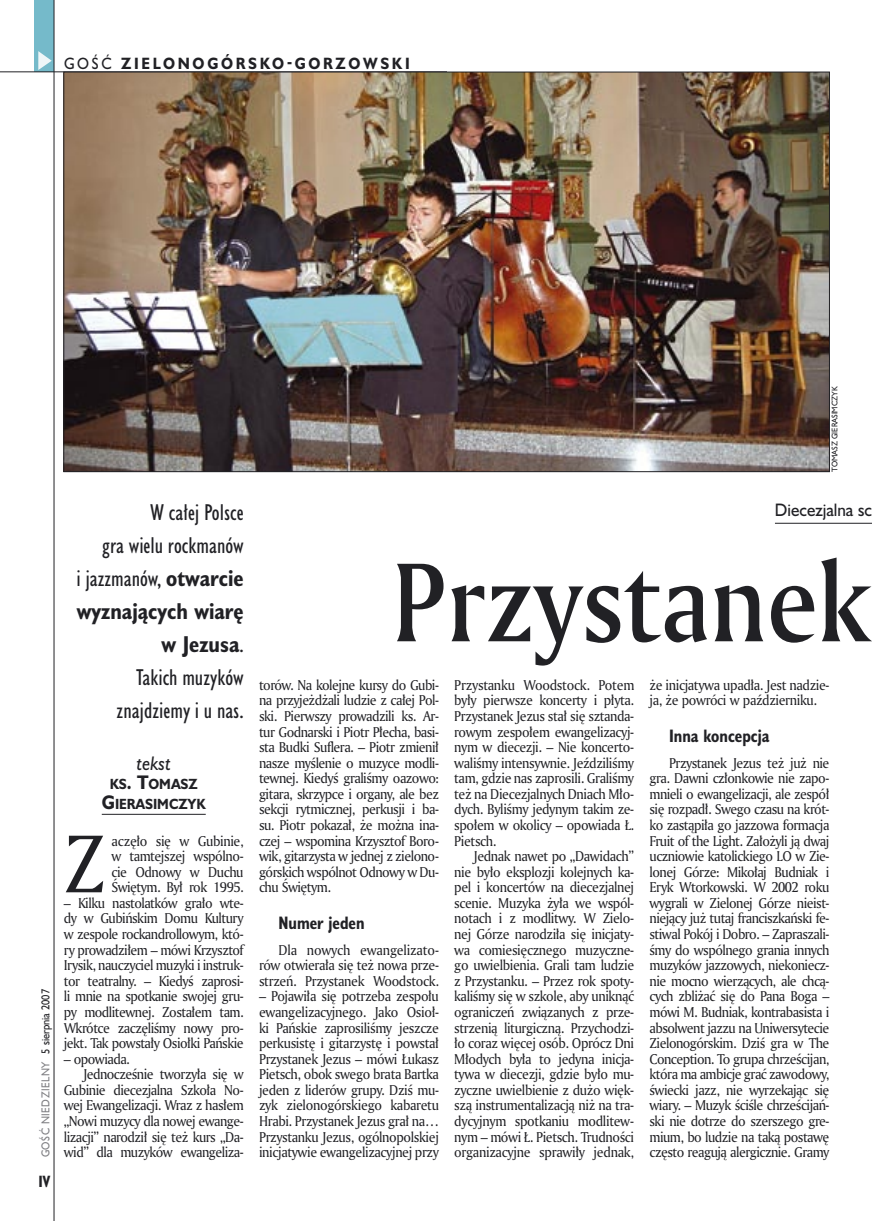
<style>
.page{position:relative;width:872px;height:1221px;background:#fff}
.page>*{position:absolute;margin:0;border:0;box-sizing:border-box;transform-origin:0 0}
._05_tytyl_AmMd_72_pt{font:108px "Amerigo Md PL";color:#212125;scale:.9 1}
._02_body_z_incjalem_4{font:79.05px "Amerigo PL";color:#212125;scale:.9 1}
._06-1_lead_prawy_HuCn_14_pt{font:21px/33px "Humanst 521 Cn PL";color:#212125;text-align:right}
._12_autor_HuBd{font:italic 18px "Humanst 521 PL";color:#212125;scale:.9 1}
._04_srodtytul_HuCB_11_pt{font:700 16.5px "Humanst 521 Cn PL";color:#212125;scale:.94 1}
._04-3_nadtytul_lokal{font:16.5px "Humanst 521 PL";color:#212125;scale:.94 1}
._15a_temat_lewo{font:700 15px "Humanst 521 PL";letter-spacing:.2em;color:#212125;scale:.9 1}
._16_pagina_lewa{font:700 15px "Humanst 521 Cn PL";color:#212125;scale:.94 1}
._01_body_tekst{font:13.8px/15.6px "Amerigo PL";letter-spacing:-.03em;color:#212125;text-align:justify;scale:.94 1}
._02_body_z_incjalem_4-2{font:13.8px/15.6px "Amerigo PL";letter-spacing:-.04em;color:#212125;text-align:justify;scale:.94 1}
._12_autor_HuBd-2{font:700 13.5px/19.5px "Humanst 521 PL";color:#212125;text-align:center;scale:.9 1}
._18a_data_lewa_GOSC{font:10.5px "Humanst 521 PL";letter-spacing:.05em;color:#7f7f83;scale:.9 1}
._18_data_lewa{font:10.5px "Humanst 521 PL";color:#212125;scale:.9 1}
._09a_autor_zdjecia_Hu_5_pt{font:7.5px "Humanst 521 PL";color:#212125;scale:.94 1}
.s1{font-weight:400}
.s2{font-weight:700}
.s3{font-size:18px}
</style>
<div class="page">
<div style="left:35px;top:0;width:19px;height:72px;background:#75baca"></div>
<svg style="left:38px;top:51px;width:14px;height:19px"></svg>
<hr style="left:54px;top:0;width:1px;height:1220px;background:#212125">
<hr style="left:0;top:72px;width:447px;height:1px;background:#212125">
<hr style="left:102px;top:813px;width:104px;height:1px;background:#212125">
<img style="left:66px;top:74px;width:761px;height:396px">
<hr style="left:775px;top:523px;width:97px;height:1px;background:#212125">
<p class="_15a_temat_lewo" style="left:64px;top:53px;width:385px"><span class="s1">GOŚĆ</span> ZIELONOGÓRSKO-GORZOWSKI</p>
<p class="_18_data_lewa" style="left:38px;top:1053px;width:73px;rotate:-90deg">5 sierpnia 2007</p>
<p class="_18a_data_lewa_GOSC" style="left:38px;top:1157px;width:108px;rotate:-90deg">GOŚĆ NIEDZIELNY</p>
<p class="_16_pagina_lewa" style="left:38px;top:1170px;width:14px">IV</p>
<p class="_06-1_lead_prawy_HuCn_14_pt" style="left:76px;top:495px;width:169px">W całej Polsce<br>gra wielu rockmanów<br>i jazzmanów, <span class="s2">otwarcie wyznających wiarę w Jezusa</span>.<br>Takich muzyków znajdziemy i u nas.</p>
<p class="_12_autor_HuBd" style="left:137px;top:750px;width:40px">tekst</p>
<p class="_12_autor_HuBd-2" style="left:102px;top:773px;width:117px">KS<span class="s3">. T</span>OMASZ<br><span class="s3">G</span>IERASIMCZYK</p>
<p class="_02_body_z_incjalem_4" style="left:64px;top:811px;width:48px">Z</p>
<p class="_02_body_z_incjalem_4-2" style="left:111px;top:832px;width:142px">aczęło się w Gubinie, w tamtejszej wspólno&shy;cie Odnowy w Duchu Świętym. Był rok 1995.</p>
<p class="_02_body_z_incjalem_4-2" style="left:64px;top:894px;width:193px">– Kilku nastolatków grało wte&shy;dy w Gubińskim Domu Kultury w zespole rockandrollowym, któ&shy;ry prowadziłem – mówi Krzysztof Irysik, nauczyciel muzyki i instruk&shy;tor teatralny. – Kiedyś zaprosi&shy;li mnie na spotkanie swojej gru&shy;py modlitewnej. Zostałem tam.<br>Wkrótce zaczęliśmy nowy pro&shy;jekt. Tak powstały Osiołki Pańskie</p>
<p class="_02_body_z_incjalem_4-2" style="left:64px;top:1050px;width:72px">– opowiada.</p>
<p class="_01_body_tekst" style="left:64px;top:1066px;width:193px;text-indent:20px">Jednocześnie tworzyła się w Gubinie diecezjalna Szkoła No&shy;wej Ewangelizacji. Wraz z hasłem „Nowi muzycy dla nowej ewange&shy;lizacji” narodził się też kurs „Da&shy;wid” dla muzyków ewangeliza-</p>
<p class="_09a_autor_zdjecia_Hu_5_pt" style="left:829px;top:472px;width:92px;rotate:-90deg">TOMASZ GIERASIMCZYK</p>
<p class="_04-3_nadtytul_lokal" style="left:775px;top:498px;width:105px">Diecezjalna sc</p>
<p class="_05_tytyl_AmMd_72_pt" style="left:392px;top:530px;width:533px">Przystanek</p>
<p class="_01_body_tekst" style="left:259px;top:676px;width:193px">torów. Na kolejne kursy do Gubi&shy;na przyjeżdżali ludzie z całej Pol&shy;ski. Pierwszy prowadzili ks. Ar&shy;tur Godnarski i Piotr Płecha, basi&shy;sta Budki Suflera. – Piotr zmienił nasze myślenie o muzyce modli&shy;tewnej. Kiedyś graliśmy oazowo: gitara, skrzypce i organy, ale bez sekcji rytmicznej, perkusji i ba&shy;su. Piotr pokazał, że można ina&shy;czej – wspomina Krzysztof Boro&shy;wik, gitarzysta w jednej z zielono&shy;górskich wspólnot Odnowy w Du&shy;chu Świętym.</p>
<p class="_04_srodtytul_HuCB_11_pt" style="left:279px;top:911px;width:93px">Numer jeden</p>
<p class="_01_body_tekst" style="left:259px;top:941px;width:193px;text-indent:20px">Dla nowych ewangelizato&shy;rów otwierała się też nowa prze&shy;strzeń. Przystanek Woodstock.</p>
<p class="_01_body_tekst" style="left:259px;top:988px;width:193px">– Pojawiła się potrzeba zespołu ewangelizacyjnego. Jako Osioł&shy;ki Pańskie zaprosiliśmy jeszcze perkusistę i gitarzystę i powstał Przystanek Jezus – mówi Łukasz Pietsch, obok swego brata Bartka jeden z liderów grupy. Dziś mu&shy;zyk zielonogórskiego kabaretu Hrabi. Przystanek Jezus grał na… Przystanku Jezus, ogólnopolskiej inicjatywie ewangelizacyjnej przy</p>
<p class="_01_body_tekst" style="left:454px;top:676px;width:193px">Przystanku Woodstock. Potem były pierwsze koncerty i płyta.<br>Przystanek Jezus stał się sztanda&shy;rowym zespołem ewangelizacyj&shy;nym w diecezji. – Nie koncerto&shy;waliśmy intensywnie. Jeździliśmy tam, gdzie nas zaprosili. Graliśmy też na Diecezjalnych Dniach Mło&shy;dych. Byliśmy jedynym takim ze&shy;społem w okolicy – opowiada Ł.<br>Pietsch.</p>
<p class="_01_body_tekst" style="left:454px;top:848px;width:193px;text-indent:20px">Jednak nawet po „Dawidach” nie było eksplozji kolejnych ka&shy;pel i koncertów na diecezjalnej scenie. Muzyka żyła we wspól&shy;notach i z modlitwy. W Zielo&shy;nej Górze narodziła się inicjaty&shy;wa comiesięcznego muzyczne&shy;go uwielbienia. Grali tam ludzie z Przystanku. – Przez rok spoty&shy;kaliśmy się w szkole, aby uniknąć ograniczeń związanych z prze&shy;strzenią liturgiczną. Przychodzi&shy;ło coraz więcej osób. Oprócz Dni Młodych była to jedyna inicja&shy;tywa w diecezji, gdzie było mu&shy;zyczne uwielbienie z dużo więk&shy;szą instrumentalizacją niż na tra&shy;dycyjnym spotkaniu modlitew&shy;nym – mówi Ł. Pietsch. Trudności organizacyjne sprawiły jednak,</p>
<p class="_01_body_tekst" style="left:649px;top:676px;width:193px">że inicjatywa upadła. Jest nadzie&shy;ja, że powróci w październiku.</p>
<p class="_04_srodtytul_HuCB_11_pt" style="left:669px;top:724px;width:108px">Inna koncepcja</p>
<p class="_01_body_tekst" style="left:649px;top:754px;width:193px;text-indent:20px">Przystanek Jezus też już nie gra. Dawni członkowie nie zapo&shy;mnieli o ewangelizacji, ale zespół się rozpadł. Swego czasu na krót&shy;ko zastąpiła go jazzowa formacja Fruit of the Light. Założyli ją dwaj uczniowie katolickiego LO w Zie&shy;lonej Górze: Mikołaj Budniak i Eryk Wtorkowski. W 2002 roku wygrali w Zielonej Górze nieist&shy;niejący już tutaj franciszkański fe&shy;stiwal Pokój i Dobro. – Zapraszali&shy;śmy do wspólnego grania innych muzyków jazzowych, niekoniecz&shy;nie mocno wierzących, ale chcą&shy;cych zbliżać się do Pana Boga – mówi M. Budniak, kontrabasista i absolwent jazzu na Uniwersytecie Zielonogórskim. Dziś gra w The Conception. To grupa chrześcijan, która ma ambicje grać zawodowy, świecki jazz, nie wyrzekając się wiary. – Muzyk ściśle chrześcijań&shy;ski nie dotrze do szerszego gre&shy;mium, bo ludzie na taką postawę często reagują alergicznie. Gramy</p>
</div>
